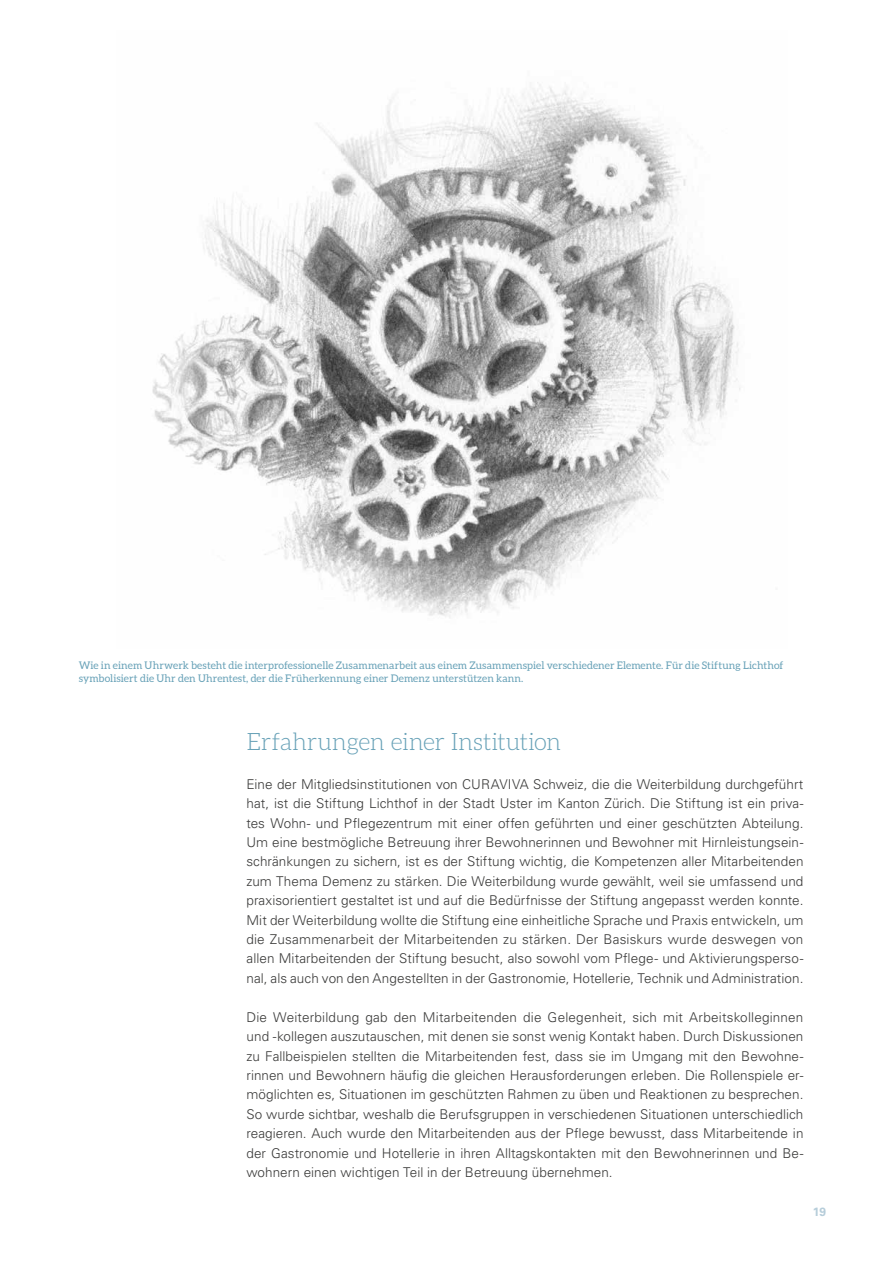
<style>
.page{position:relative;width:893px;height:1263px;background:#fff}
.page>*{position:absolute;margin:0;border:0;box-sizing:border-box;transform-origin:0 0}
.t1{font:300 24px "Aleo";letter-spacing:-.015em;color:#67a1b7}
.t2{font:300 13.5px/19.4px "Univers LT";letter-spacing:.005em;color:#3a3a39;text-align:justify}
.t3{font:700 12px "Univers LT";color:#b6cdda}
.t4{font:10.5px/12.8px "Aleo";letter-spacing:.01em;color:#67a1b7}
</style>
<div class="page">
<img style="left:152px;top:82px;width:588px;height:536px">
<p class="t4" style="left:79px;top:659px;width:706px">Wie in einem Uhrwerk besteht die interprofessionelle Zusammenarbeit aus einem Zusammenspiel verschiedener Elemente. Für die Stiftung Lichthof symbolisiert die Uhr den Uhrentest, der die Früherkennung einer Demenz unterstützen kann.</p>
<h1 class="t1" style="left:246px;top:728px;width:316px">Erfahrungen einer Institution</h1>
<p class="t2" style="left:246px;top:774px;width:559px">Eine der Mitgliedsinstitutionen von CURAVIVA Schweiz, die die Weiterbildung durchgeführt hat, ist die Stiftung Lichthof in der Stadt Uster im Kanton Zürich. Die Stiftung ist ein priva&shy;tes Wohn- und Pflegezentrum mit einer offen geführten und einer geschützten Abteilung.<br>Um eine bestmögliche Betreuung ihrer Bewohnerinnen und Bewohner mit Hirnleistungsein&shy;schränkungen zu sichern, ist es der Stiftung wichtig, die Kompetenzen aller Mitarbeitenden zum Thema Demenz zu stärken. Die Weiterbildung wurde gewählt, weil sie umfassend und praxisorientiert gestaltet ist und auf die Bedürfnisse der Stiftung angepasst werden konnte.<br>Mit der Weiterbildung wollte die Stiftung eine einheitliche Sprache und Praxis entwickeln, um die Zusammenarbeit der Mitarbeitenden zu stärken. Der Basiskurs wurde deswegen von allen Mitarbeitenden der Stiftung besucht, also sowohl vom Pflege- und Aktivierungsperso&shy;nal, als auch von den Angestellten in der Gastronomie, Hotellerie, Technik und Administration.</p>
<p class="t2" style="left:246px;top:1007px;width:559px">Die Weiterbildung gab den Mitarbeitenden die Gelegenheit, sich mit Arbeitskolleginnen und -kollegen auszutauschen, mit denen sie sonst wenig Kontakt haben. Durch Diskussionen zu Fallbeispielen stellten die Mitarbeitenden fest, dass sie im Umgang mit den Bewohne&shy;rinnen und Bewohnern häufig die gleichen Herausforderungen erleben. Die Rollenspiele er&shy;möglichten es, Situationen im geschützten Rahmen zu üben und Reaktionen zu besprechen.<br>So wurde sichtbar, weshalb die Berufsgruppen in verschiedenen Situationen unterschiedlich reagieren. Auch wurde den Mitarbeitenden aus der Pflege bewusst, dass Mitarbeitende in der Gastronomie und Hotellerie in ihren Alltagskontakten mit den Bewohnerinnen und Be&shy;wohnern einen wichtigen Teil in der Betreuung übernehmen.</p>
<p class="t3" style="left:813px;top:1204px;width:15px">19</p>
</div>
